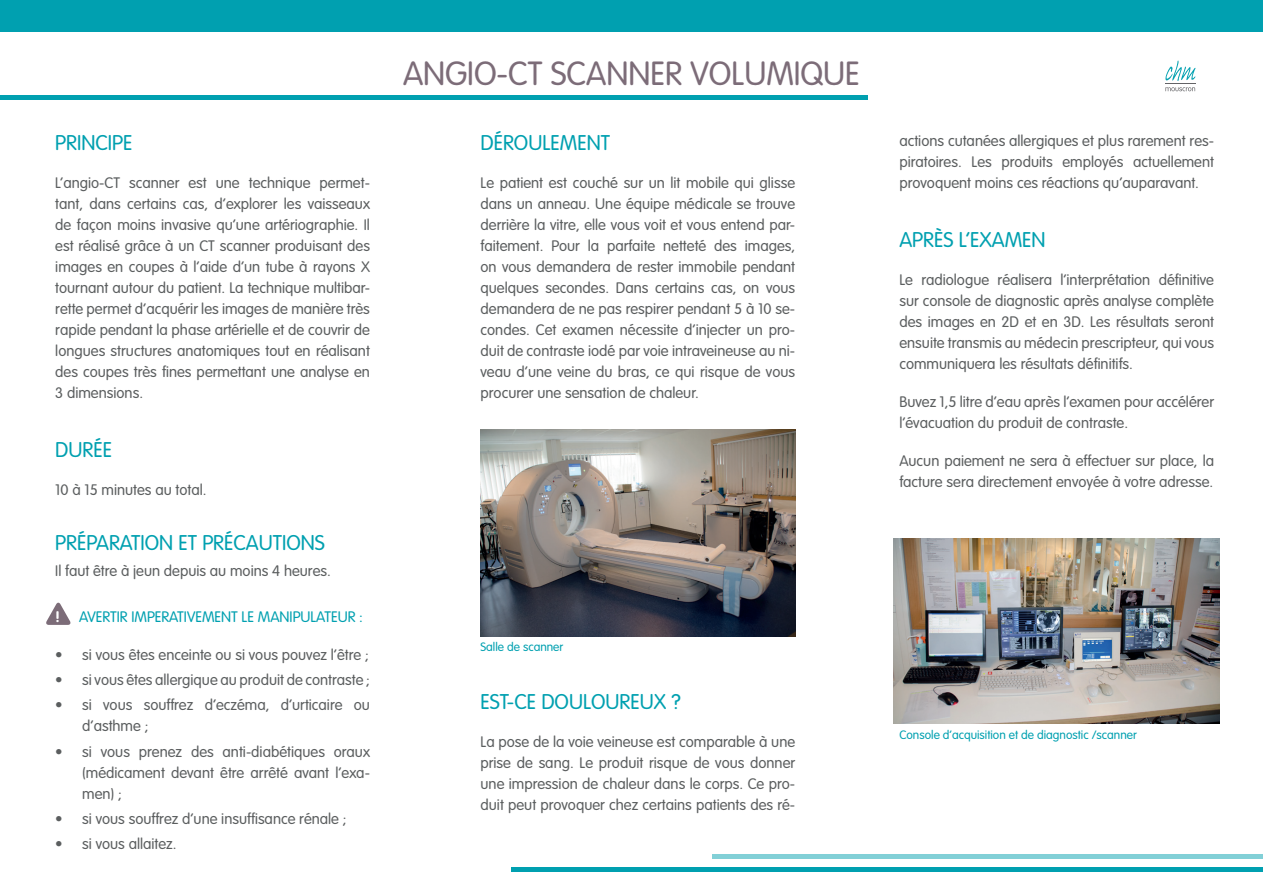
<style>
.page{position:relative;width:1263px;height:893px;background:#fff}
.page>*{position:absolute;margin:0;border:0;box-sizing:border-box;transform-origin:0 0}
.t1{font:300 33px "VAG Rounded Std";color:#7c6c78}
.t2{font:300 21px "VAG Rounded Std";color:#00a0b0}
.t3{font:300 15px/21px "VAG Rounded Std";color:#5b5e5f;text-align:justify}
.t4{font:300 15px "VAG Rounded Std";color:#00a0b0}
.t5{font:700 15px "VAG Rounded Std";color:#fff}
.t6{font:300 12px "VAG Rounded Std";color:#00a0b0}
</style>
<div class="page">
<svg style="left:46px;top:602px;width:25px;height:23px"></svg>
<div style="left:0;top:0;width:1263px;height:32px;background:#00a0b0"></div>
<div style="left:511px;top:867px;width:752px;height:5px;background:#00a0b0"></div>
<div style="left:0;top:95px;width:867px;height:5px;background:#00a0b0"></div>
<div style="left:712px;top:854px;width:551px;height:5px;background:#82d0d7"></div>
<svg style="left:1165px;top:61px;width:30px;height:20px"></svg>
<hr style="left:1165px;top:84px;width:30px;height:1px;background:#636366">
<svg style="left:1165px;top:87px;width:30px;height:4px"></svg>
<img style="left:480px;top:429px;width:315px;height:207px">
<img style="left:894px;top:539px;width:326px;height:185px">
<h2 class="t2" style="left:55px;top:131px;width:79px">PRINCIPE</h2>
<p class="t3" style="left:55px;top:173px;width:316px">L’angio-CT scanner est une technique permet&shy;tant, dans certains cas, d’explorer les vaisseaux de façon moins invasive qu’une artériographie. Il est réalisé grâce à un CT scanner produisant des images en coupes à l’aide d’un tube à rayons X tournant autour du patient. La technique multibar&shy;rette permet d’acquérir les images de manière très rapide pendant la phase artérielle et de couvrir de longues structures anatomiques tout en réalisant des coupes très fines permettant une analyse en 3 dimensions.</p>
<h2 class="t2" style="left:55px;top:438px;width:58px">DURÉE</h2>
<p class="t3" style="left:55px;top:480px;width:153px">10 à 15 minutes au total.</p>
<h2 class="t2" style="left:55px;top:531px;width:271px">PRÉPARATION ET PRÉCAUTIONS</h2>
<p class="t3" style="left:55px;top:560px;width:277px">Il faut être à jeun depuis au moins 4 heures.</p>
<p class="t5" style="left:55px;top:608px;width:7px">!</p>
<p class="t4" style="left:79px;top:608px;width:285px">AVERTIR IMPERATIVEMENT LE MANIPULATEUR :</p>
<p class="t3" style="left:55px;top:645px;width:315px">• si vous êtes enceinte ou si vous pouvez l’être ;</p>
<p class="t3" style="left:55px;top:670px;width:316px">• si vous êtes allergique au produit de contraste ;</p>
<p class="t3" style="left:82px;top:695px;width:289px;text-indent:-27px">• si vous souffrez d’eczéma, d’urticaire ou d’asthme ;</p>
<p class="t3" style="left:82px;top:741px;width:289px;text-indent:-27px">• si vous prenez des anti-diabétiques oraux (médicament devant être arrêté avant l’exa&shy;men) ;</p>
<p class="t3" style="left:55px;top:809px;width:293px">• si vous souffrez d’une insuffisance rénale ;</p>
<p class="t3" style="left:55px;top:834px;width:123px">• si vous allaitez.</p>
<h1 class="t1" style="left:403px;top:55px;width:458px">ANGIO-CT SCANNER VOLUMIQUE</h1>
<h2 class="t2" style="left:480px;top:131px;width:131px">DÉROULEMENT</h2>
<p class="t3" style="left:480px;top:173px;width:316px">Le patient est couché sur un lit mobile qui glisse dans un anneau. Une équipe médicale se trouve derrière la vitre, elle vous voit et vous entend par&shy;faitement. Pour la parfaite netteté des images, on vous demandera de rester immobile pendant quelques secondes. Dans certains cas, on vous demandera de ne pas respirer pendant 5 à 10 se&shy;condes. Cet examen nécessite d’injecter un pro&shy;duit de contraste iodé par voie intraveineuse au ni&shy;veau d’une veine du bras, ce qui risque de vous procurer une sensation de chaleur.</p>
<p class="t6" style="left:480px;top:640px;width:84px">Salle de scanner</p>
<h2 class="t2" style="left:480px;top:690px;width:202px">EST-CE DOULOUREUX ?</h2>
<p class="t3" style="left:480px;top:732px;width:316px">La pose de la voie veineuse est comparable à une prise de sang. Le produit risque de vous donner une impression de chaleur dans le corps. Ce pro&shy;duit peut provoquer chez certains patients des ré-</p>
<p class="t3" style="left:899px;top:130px;width:316px">actions cutanées allergiques et plus rarement res&shy;piratoires. Les produits employés actuellement provoquent moins ces réactions qu’auparavant.</p>
<h2 class="t2" style="left:899px;top:227px;width:148px">APRÈS L’EXAMEN</h2>
<p class="t3" style="left:899px;top:269px;width:316px">Le radiologue réalisera l’interprétation définitive sur console de diagnostic après analyse complète des images en 2D et en 3D. Les résultats seront ensuite transmis au médecin prescripteur, qui vous communiquera les résultats définitifs.</p>
<p class="t3" style="left:899px;top:392px;width:316px">Buvez 1,5 litre d’eau après l’examen pour accélérer l’évacuation du produit de contraste.</p>
<p class="t3" style="left:899px;top:451px;width:316px">Aucun paiement ne sera à effectuer sur place, la facture sera directement envoyée à votre adresse.</p>
<p class="t6" style="left:899px;top:728px;width:239px">Console d’acquisition et de diagnostic /scanner</p>
</div>
